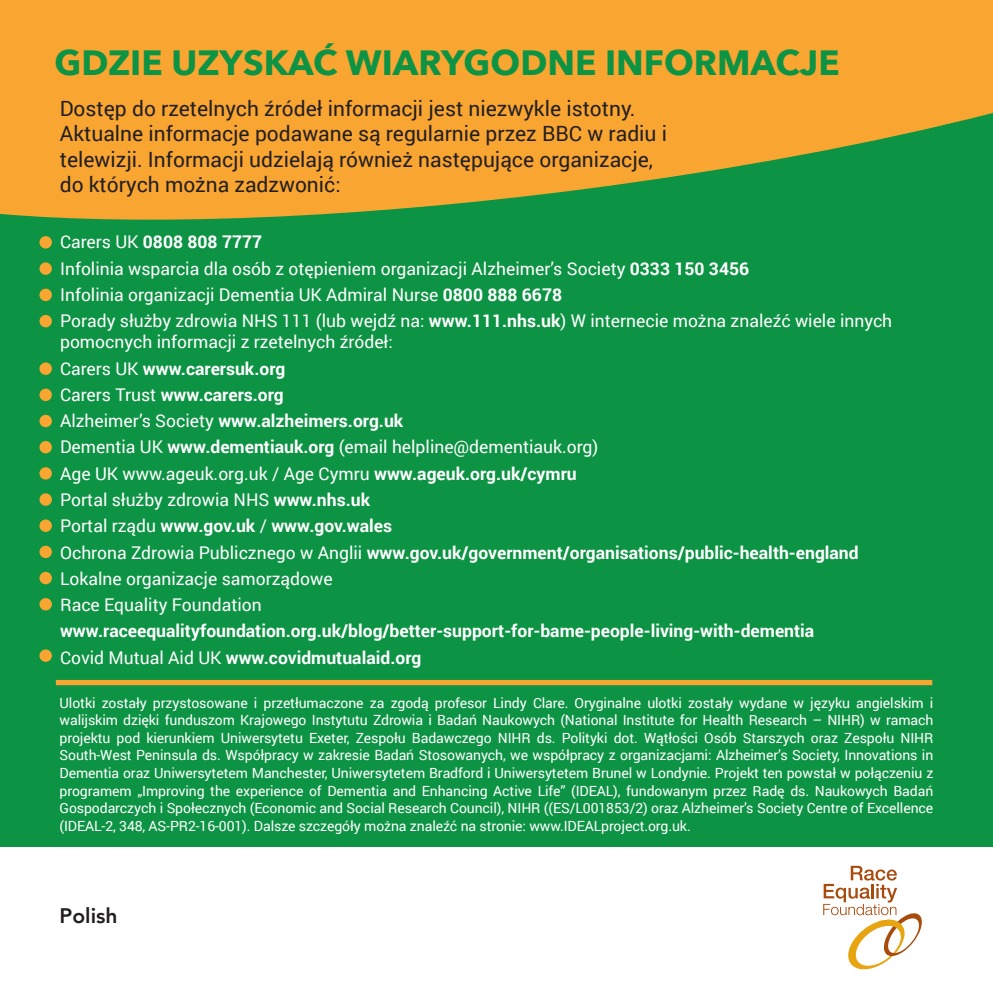
<style>
.page{position:relative;width:993px;height:993px;background:#fff}
.page>*{position:absolute;margin:0;border:0;box-sizing:border-box;transform-origin:0 0}
.t1{font:700 35px "Avenir Next";color:#0d9344}
.t2{font:21px/25.2px "Roboto";color:#231f20}
.t3{font:800 21px "Avenir";color:#231f20}
.t4{font:17.5px/26.2px "Roboto";color:#fff}
.t5{font:700 17.5px/26.2px "Roboto";color:#fff}
.t6{font:14px/17.5px "Roboto";letter-spacing:-.005em;color:#fff;text-align:justify}
.s1{font-weight:700}
.s2{font-weight:400}
</style>
<div class="page">
<div style="left:0;top:72px;width:992px;height:774px;background:#0d9344"></div>
<svg style="left:0;top:0;width:992px;height:220px;background:#d7a233"></svg>
<div style="left:56px;top:679px;width:875px;height:6px;background:#f9a531"></div>
<svg style="left:823px;top:865px;width:98px;height:104px"></svg>
<div style="left:39px;top:315px;width:13px;height:12px;background:#f9a531;border-radius:50%"></div>
<div style="left:39px;top:288px;width:13px;height:13px;background:#f9a531;border-radius:50%"></div>
<div style="left:39px;top:262px;width:13px;height:13px;background:#f9a531;border-radius:50%"></div>
<div style="left:39px;top:236px;width:13px;height:12px;background:#f9a531;border-radius:50%"></div>
<svg style="left:39px;top:414px;width:13px;height:13px"></svg>
<div style="left:39px;top:388px;width:13px;height:13px;background:#f9a531;border-radius:50%"></div>
<div style="left:39px;top:362px;width:13px;height:13px;background:#f9a531;border-radius:50%"></div>
<div style="left:39px;top:493px;width:13px;height:12px;background:#f9a531;border-radius:50%"></div>
<div style="left:39px;top:467px;width:13px;height:12px;background:#f9a531;border-radius:50%"></div>
<svg style="left:39px;top:545px;width:13px;height:13px"></svg>
<div style="left:39px;top:519px;width:13px;height:12px;background:#f9a531;border-radius:50%"></div>
<div style="left:39px;top:598px;width:13px;height:12px;background:#f9a531;border-radius:50%"></div>
<svg style="left:39px;top:571px;width:13px;height:13px"></svg>
<div style="left:39px;top:441px;width:13px;height:12px;background:#f9a531;border-radius:50%"></div>
<div style="left:39px;top:649px;width:13px;height:12px;background:#f9a531;border-radius:50%"></div>
<h1 class="t1" style="left:54px;top:32px;width:786px">GDZIE UZYSKAĆ WIARYGODNE INFORMACJE</h1>
<h2 class="t2" style="left:60px;top:95px;width:608px">Dostęp do rzetelnych źródeł informacji jest niezwykle istotny.<br>Aktualne informacje podawane są regularnie przez BBC w radiu i telewizji. Informacji udzielają również następujące organizacje, do których można zadzwonić:</h2>
<p class="t4" style="left:60px;top:228px;width:833px">Carers UK <span class="s1">0808 808 7777<br></span>Infolinia wsparcia dla osób z otępieniem organizacji Alzheimer’s Society <span class="s1">0333 150 3456<br></span>Infolinia organizacji Dementia UK Admiral Nurse <span class="s1">0800 888 6678<br></span>Porady służby zdrowia NHS 111 (lub wejdź na: <span class="s1">www.111.nhs.uk</span>) W internecie można znaleźć wiele innych</p>
<p class="t4" style="left:60px;top:328px;width:799px">pomocnych informacji z rzetelnych źródeł:<br>Carers UK <span class="s1">www.carersuk.org<br></span>Carers Trust <span class="s1">www.carers.org<br></span>Alzheimer’s Society <span class="s1">www.alzheimers.org.uk<br></span>Dementia UK <span class="s1">www.dementiauk.org</span> (email helpline@dementiauk.org)<br>Age UK www.ageuk.org.uk / Age Cymru <span class="s1">www.ageuk.org.uk/cymru<br></span>Portal służby zdrowia NHS <span class="s1">www.nhs.uk<br></span>Portal rządu <span class="s1">www.gov.uk</span> / <span class="s1">www.gov.wales<br></span>Ochrona Zdrowia Publicznego w Anglii <span class="s1">www.gov.uk/government/organisations/public-health-england </span>Lokalne organizacje samorządowe<br>Race Equality Foundation</p>
<p class="t5" style="left:60px;top:617px;width:755px">www.raceequalityfoundation.org.uk/blog/better-support-for-bame-people-living-with-dementia<br><span class="s2">Covid Mutual Aid UK</span> www.covidmutualaid.org</p>
<p class="t6" style="left:60px;top:693px;width:875px">Ulotki zostały przystosowane i przetłumaczone za zgodą profesor Lindy Clare. Oryginalne ulotki zostały wydane w języku angielskim i walijskim dzięki funduszom Krajowego Instytutu Zdrowia i Badań Naukowych (National Institute for Health Research – NIHR) w ramach projektu pod kierunkiem Uniwersytetu Exeter, Zespołu Badawczego NIHR ds. Polityki dot. Wątłości Osób Starszych oraz Zespołu NIHR South-West Peninsula ds. Współpracy w zakresie Badań Stosowanych, we współpracy z organizacjami: Alzheimer’s Society, Innovations in Dementia oraz Uniwersytetem Manchester, Uniwersytetem Bradford i Uniwersytetem Brunel w Londynie. Projekt ten powstał w połączeniu z programem „Improving the experience of Dementia and Enhancing Active Life” (IDEAL), fundowanym przez Radę ds. Naukowych Badań Gospodarczych i Społecznych (Economic and Social Research Council), NIHR ((ES/L001853/2) oraz Alzheimer’s Society Centre of Excellence (IDEAL-2, 348, AS-PR2-16-001). Dalsze szczegóły można znaleźć na stronie: www.IDEALproject.org.uk.</p>
<h2 class="t3" style="left:60px;top:898px;width:59px">Polish</h2>
</div>
